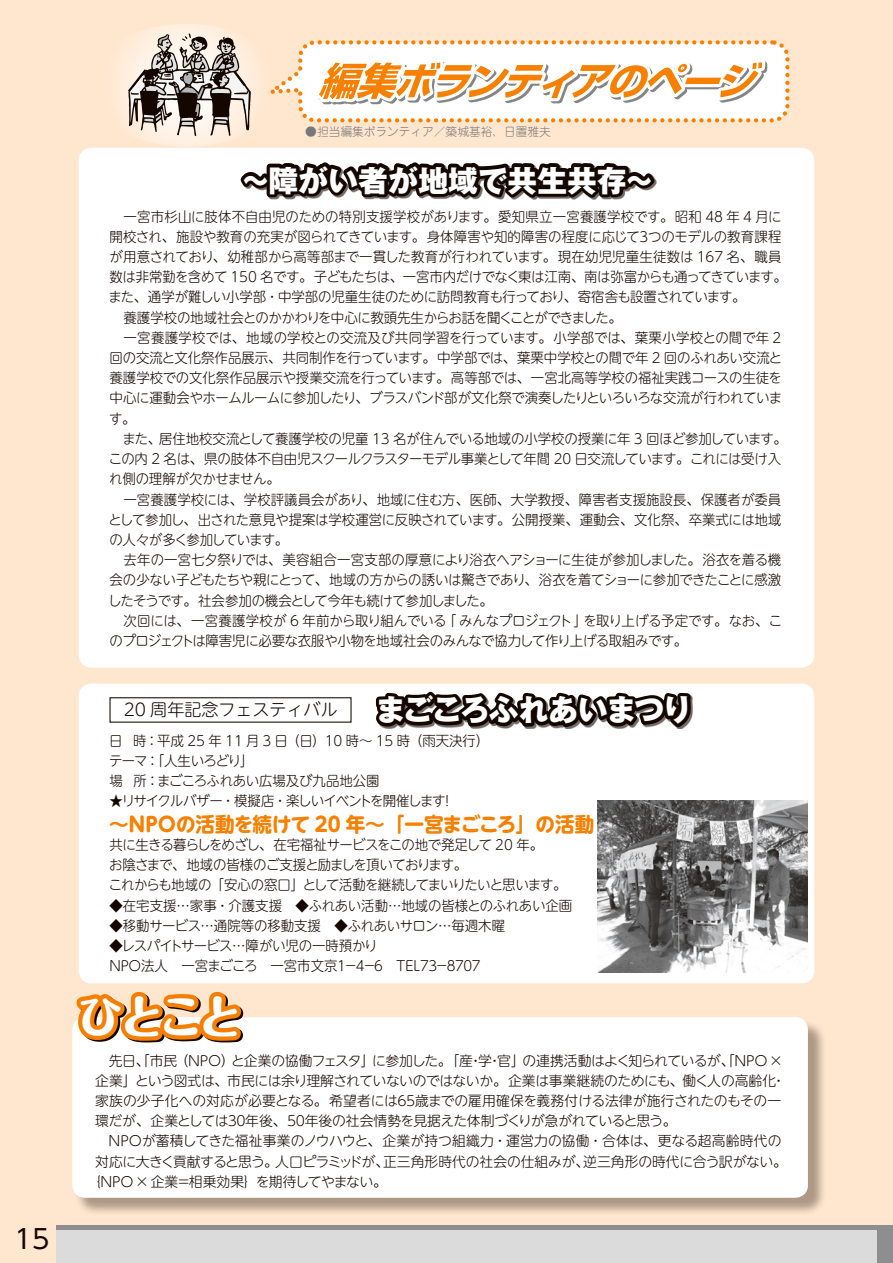
<style>
.page{position:relative;width:893px;height:1263px;background:#ffe6ce}
.page>*{position:absolute;margin:0;border:0;box-sizing:border-box;transform-origin:0 0}
.t1{font:800 45px "Maru Fo Pro";color:#fff}
.t2{font:800 29.7px "Gothic MB101 Pro";color:#fff}
.t3{font:800 29.7px "Gothic MB101 Pro";letter-spacing:-.045em;color:#fff}
.t4{font:26.55px "UD Shin Go Pro";color:#140700}
.t5{font:700 20.25px "UD Shin M Go Pro";letter-spacing:-.04em;color:#f78000}
.t6{font:300 16.95px "UD Shin M Go Pro";color:#140700}
.t7{font:300 13.8px/20.2px "UD Shin M Go Pro";letter-spacing:-.02em;color:#140700}
.t8{font:300 13.8px/20.2px "UD Shin M Go Pro";color:#140700}
.t9{font:300 13.8px/20.2px "UD Shin M Go Pro";letter-spacing:-.05em;color:#140700}
.t10{font:300 13.8px "UD Shin M Go Pro";letter-spacing:.005em;color:#140700}
.t11{font:300 13.8px "UD Shin M Go Pro";letter-spacing:.015em;color:#140700}
.t12{font:300 13.8px/20.2px "UD Shin M Go Pro";letter-spacing:-.055em;color:#140700}
.t13{font:300 13.8px "UD Shin M Go Pro";letter-spacing:-.04em;color:#140700}
.t14{font:300 13.8px "UD Shin M Go Pro";letter-spacing:-.045em;color:#140700}
.t15{font:300 13.8px "UD Shin M Go Pro";letter-spacing:-.075em;color:#140700}
.t16{font:300 11.7px "Jun 101 Pro";color:#787878}
</style>
<div class="page">
<div style="left:56px;top:1225px;width:837px;height:38px;background:#8e8e90"></div>
<div style="left:56px;top:1230px;width:821px;height:33px;background:#dbdbdc"></div>
<div style="left:75px;top:1019px;width:752px;height:197px;background:#140700;opacity:.35"></div>
<div style="left:72px;top:1017px;width:736px;height:181px;background:#fff;border-radius:13px"></div>
<div style="left:79px;top:684px;width:735px;height:299px;background:#fff;border-radius:13px"></div>
<div style="left:79px;top:148px;width:735px;height:520px;background:#fff;border-radius:13px"></div>
<svg style="left:87px;top:24px;width:702px;height:176px"></svg>
<svg style="left:376px;top:691px;width:317px;height:38px"></svg>
<svg style="left:72px;top:992px;width:172px;height:55px"></svg>
<img style="left:598px;top:801px;width:210px;height:172px">
<h3 class="t4" style="left:15px;top:1217px;width:37px">15</h3>
<p class="t16" style="left:305px;top:122px;width:247px">●担当編集ボランティア／築城基裕、日置雅夫</p>
<h2 class="t2" style="left:241px;top:155px;width:415px">～障がい者が地域で共生共存～</h2>
<p class="t11" style="left:124px;top:205px;width:660px">一宮市杉山に肢体不自由児のための特別支援学校があります。愛知県立一宮養護学校です。昭和 48 年 4 月に</p>
<p class="t7" style="left:109px;top:226px;width:673px">開校され、施設や教育の充実が図られてきています。身体障害や知的障害の程度に応じて３つのモデルの教育課程</p>
<p class="t8" style="left:109px;top:246px;width:673px">が用意されており、幼稚部から高等部まで一貫した教育が行われています。現在幼児児童生徒数は 167 名、職員</p>
<p class="t7" style="left:109px;top:266px;width:679px">数は非常勤を含めて 150 名です。子どもたちは、一宮市内だけでなく東は江南、南は弥富からも通ってきています。</p>
<p class="t7" style="left:109px;top:286px;width:638px">また、通学が難しい小学部・中学部の児童生徒のために訪問教育も行っており、寄宿舎も設置されています。</p>
<p class="t7" style="left:124px;top:307px;width:500px">養護学校の地域社会とのかかわりを中心に教頭先生からお話を聞くことができました。</p>
<p class="t11" style="left:124px;top:326px;width:659px">一宮養護学校では、地域の学校との交流及び共同学習を行っています。小学部では、葉栗小学校との間で年 2</p>
<p class="t7" style="left:109px;top:347px;width:674px">回の交流と文化祭作品展示、共同制作を行っています。中学部では、葉栗中学校との間で年 2 回のふれあい交流と</p>
<p class="t8" style="left:109px;top:367px;width:674px">養護学校での文化祭作品展示や授業交流を行っています。高等部では、一宮北高等学校の福祉実践コースの生徒を</p>
<p class="t7" style="left:109px;top:387px;width:674px">中心に運動会やホームルームに参加したり、ブラスバンド部が文化祭で演奏したりといろいろな交流が行われていま</p>
<p class="t7" style="left:109px;top:408px;width:28px">す。</p>
<p class="t7" style="left:123px;top:428px;width:666px">また、居住地校交流として養護学校の児童 13 名が住んでいる地域の小学校の授業に年 3 回ほど参加しています。</p>
<p class="t13" style="left:109px;top:448px;width:674px">この内 2 名は、県の肢体不自由児スクールクラスターモデル事業として年間 20 日交流しています。これには受け入</p>
<p class="t7" style="left:109px;top:468px;width:172px">れ側の理解が欠かせません。</p>
<p class="t10" style="left:124px;top:488px;width:659px">一宮養護学校には、学校評議員会があり、地域に住む方、医師、大学教授、障害者支援施設長、保護者が委員</p>
<p class="t7" style="left:109px;top:509px;width:674px">として参加し、出された意見や提案は学校運営に反映されています。公開授業、運動会、文化祭、卒業式には地域</p>
<p class="t12" style="left:109px;top:529px;width:180px">の人々が多く参加しています。</p>
<p class="t7" style="left:124px;top:549px;width:659px">去年の一宮七夕祭りでは、美容組合一宮支部の厚意により浴衣ヘアショーに生徒が参加しました。浴衣を着る機</p>
<p class="t7" style="left:109px;top:569px;width:673px">会の少ない子どもたちや親にとって、地域の方からの誘いは驚きであり、浴衣を着てショーに参加できたことに感激</p>
<p class="t14" style="left:108px;top:589px;width:386px">したそうです。社会参加の機会として今年も続けて参加しました。</p>
<p class="t7" style="left:124px;top:610px;width:660px">次回には、一宮養護学校が 6 年前から取り組んでいる｢みんなプロジェクト｣を取り上げる予定です。なお、こ</p>
<p class="t7" style="left:109px;top:630px;width:579px">のプロジェクトは障害児に必要な衣服や小物を地域社会のみんなで協力して作り上げる取組みです。</p>
<p class="t6" style="left:124px;top:696px;width:215px">20 周年記念フェスティバル</p>
<h2 class="t3" style="left:376px;top:685px;width:318px">まごころふれあいまつり</h2>
<p class="t8" style="left:109px;top:730px;width:381px">日 時：平成 25 年 11 月 3 日（日）10 時～ 15 時（雨天決行）テーマ：「人生いろどり」<br>場 所：まごころふれあい広場及び九品地公園</p>
<p class="t15" style="left:109px;top:790px;width:346px">★リサイクルバザー・模擬店・楽しいイベントを開催します！</p>
<h3 class="t5" style="left:109px;top:808px;width:486px">～ＮＰＯの活動を続けて 20 年～「一宮まごころ」の活動</h3>
<p class="t9" style="left:109px;top:834px;width:459px">共に生きる暮らしをめざし、在宅福祉サービスをこの地で発足して 20 年。<br>お陰さまで、地域の皆様のご支援と励ましを頂いております。<br>これからも地域の「安心の窓口」として活動を継続してまいりたいと思います。</p>
<p class="t8" style="left:109px;top:894px;width:464px">◆在宅支援…家事・介護支援　◆ふれあい活動…地域の皆様とのふれあい企画</p>
<p class="t7" style="left:109px;top:915px;width:397px">◆移動サービス…通院等の移動支援　◆ふれあいサロン…毎週木曜</p>
<p class="t12" style="left:108px;top:935px;width:376px">◆レスパイトサービス…障がい児の一時預かり<br>ＮＰＯ法人　一宮まごころ　一宮市文京１－４－６　ＴＥＬ７３－８７０７</p>
<h1 class="t1" style="left:78px;top:981px;width:167px">ひとこと</h1>
<p class="t7" style="left:95px;top:1049px;width:692px;text-indent:14px">先日、「市民（ＮＰＯ）と企業の協働フェスタ」に参加した。「産・学・官」の連携活動はよく知られているが、「ＮＰＯ ×企業」という図式は、市民には余り理解されていないのではないか。企業は事業継続のためにも、働く人の高齢化・家族の少子化への対応が必要となる。希望者には６５歳までの雇用確保を義務付ける法律が施行されたのもその一環だが、企業としては３０年後、５０年後の社会情勢を見据えた体制づくりが急がれていると思う。</p>
<p class="t10" style="left:108px;top:1130px;width:675px">ＮＰＯが蓄積してきた福祉事業のノウハウと、企業が持つ組織力・運営力の協働・合体は、更なる超高齢時代の</p>
<p class="t7" style="left:95px;top:1150px;width:693px">対応に大きく貢献すると思う。人口ピラミッドが、正三角形時代の社会の仕組みが、逆三角形の時代に合う訳がない。</p>
<p class="t9" style="left:87px;top:1171px;width:302px">｛ＮＰＯ× 企業＝相乗効果｝を期待してやまない。</p>
</div>
